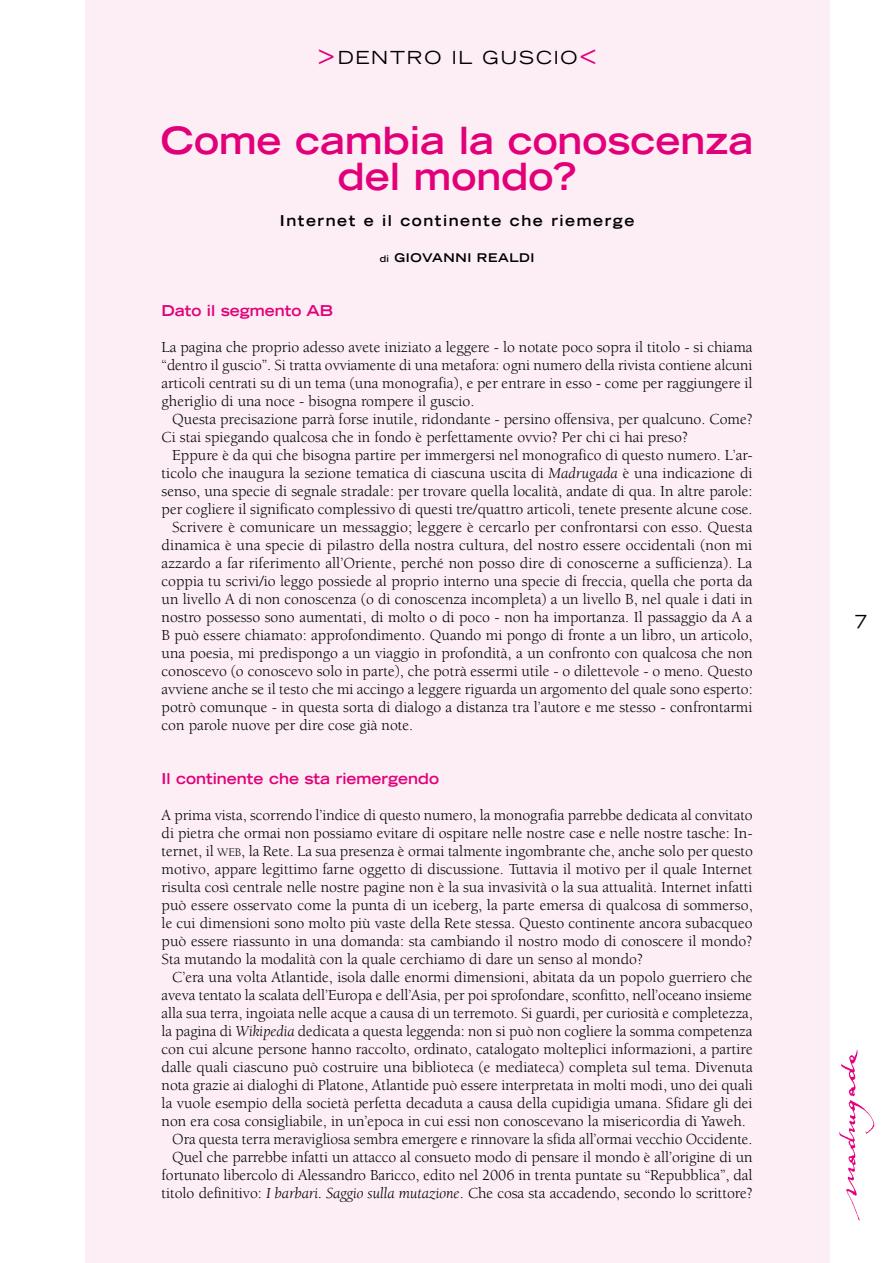
<style>
.page{position:relative;width:893px;height:1263px;background:#fff}
.page>*{position:absolute;margin:0;border:0;box-sizing:border-box;transform-origin:0 0}
.t1{font:700 expanded 37.5px/36px "Trade Gothic LH";color:#e2007a;text-align:center}
.t2{font:expanded 28.5px "Trade Gothic LH";color:#e2007a}
.t3{font:expanded 18px "Trade Gothic LH";color:#000}
.t4{font:15.75px/18px "Berkeley";color:#000;text-align:justify}
.t5{font:700 expanded 15px "Trade Gothic LH";color:#e2007a}
.t6{font:700 expanded 15px "Trade Gothic LH";letter-spacing:.1em;color:#000}
.t7{font:700 expanded 12px "Trade Gothic LH";color:#000}
.s1{font-size:28.5px;color:#e2007a}
.s2{font-size:9px}
.s3{font-style:italic}
.s4{font-size:11.85px}
</style>
<div class="page">
<img style="left:839px;top:1049px;width:36px;height:172px">
<div style="left:85px;top:0;width:744px;height:1263px;background:#fceef4"></div>
<p class="t3" style="left:318px;top:45px;width:38px"><span class="s1">&gt;</span>DENTRO</p>
<p class="t3" style="left:452px;top:45px;width:2px">IL</p>
<p class="t3" style="left:483px;top:45px;width:4px">GUSCIO</p>
<h2 class="t2" style="left:579px;top:35px;width:19px">&lt;</h2>
<h1 class="t1" style="left:161px;top:121px;width:594px">Come cambia la conoscenza del mondo?</h1>
<p class="t6" style="left:280px;top:211px;width:356px">Internet e il continente che riemerge</p>
<p class="t7" style="left:380px;top:250px;width:49px"><span class="s2">di</span> Giova</p>
<p class="t7" style="left:443px;top:250px;width:49px">nni Real</p>
<p class="t7" style="left:519px;top:250px;width:14px">di</p>
<p class="t5" style="left:162px;top:301px;width:173px">Dato il segmento AB</p>
<p class="t4" style="left:162px;top:338px;width:592px">La pagina che proprio adesso avete iniziato a leggere - lo notate poco sopra il titolo - si chiama “dentro il guscio”. Si tratta ovviamente di una metafora: ogni numero della rivista contiene alcuni articoli centrati su di un tema (una monografia), e per entrare in esso - come per raggiungere il gheriglio di una noce - bisogna rompere il guscio.</p>
<p class="t4" style="left:162px;top:410px;width:593px;text-indent:11px">Questa precisazione parrà forse inutile, ridondante - persino offensiva, per qualcuno. Come?<br>Ci stai spiegando qualcosa che in fondo è perfettamente ovvio? Per chi ci hai preso?</p>
<p class="t4" style="left:172px;top:446px;width:582px">Eppure è da qui che bisogna partire per immergersi nel monografico di questo numero. L’ar-</p>
<p class="t4" style="left:162px;top:464px;width:593px">ticolo che inaugura la sezione tematica di ciascuna uscita di <span class="s3">Madrugada</span> è una indicazione di</p>
<p class="t4" style="left:162px;top:482px;width:592px">senso, una specie di segnale stradale: per trovare quella località, andate di qua. In altre parole:</p>
<p class="t4" style="left:162px;top:500px;width:592px">per cogliere il significato complessivo di questi tre/quattro articoli, tenete presente alcune cose.</p>
<p class="t4" style="left:172px;top:518px;width:582px">Scrivere è comunicare un messaggio; leggere è cercarlo per confrontarsi con esso. Questa</p>
<p class="t4" style="left:162px;top:536px;width:592px">dinamica è una specie di pilastro della nostra cultura, del nostro essere occidentali (non mi</p>
<p class="t4" style="left:162px;top:554px;width:592px">azzardo a far riferimento all’Oriente, perché non posso dire di conoscerne a sufficienza). La</p>
<p class="t4" style="left:162px;top:572px;width:593px">coppia tu scrivi/io leggo possiede al proprio interno una specie di freccia, quella che porta da</p>
<p class="t4" style="left:162px;top:590px;width:592px">un livello A di non conoscenza (o di conoscenza incompleta) a un livello B, nel quale i dati in</p>
<p class="t4" style="left:162px;top:608px;width:592px">nostro possesso sono aumentati, di molto o di poco - non ha importanza. Il passaggio da A a</p>
<p class="t4" style="left:162px;top:626px;width:593px">B può essere chiamato: approfondimento. Quando mi pongo di fronte a un libro, un articolo,</p>
<p class="t4" style="left:162px;top:644px;width:593px">una poesia, mi predispongo a un viaggio in profondità, a un confronto con qualcosa che non</p>
<p class="t4" style="left:162px;top:662px;width:593px">conoscevo (o conoscevo solo in parte), che potrà essermi utile - o dilettevole - o meno. Questo</p>
<p class="t4" style="left:162px;top:680px;width:593px">avviene anche se il testo che mi accingo a leggere riguarda un argomento del quale sono esperto:</p>
<p class="t4" style="left:162px;top:698px;width:592px">potrò comunque - in questa sorta di dialogo a distanza tra l’autore e me stesso - confrontarmi</p>
<p class="t4" style="left:162px;top:716px;width:253px">con parole nuove per dire cose già note.</p>
<p class="t5" style="left:162px;top:769px;width:279px">Il continente che sta riemergendo</p>
<p class="t4" style="left:162px;top:806px;width:593px">A prima vista, scorrendo l’indice di questo numero, la monografia parrebbe dedicata al convitato di pietra che ormai non possiamo evitare di ospitare nelle nostre case e nelle nostre tasche: In&shy;ternet, il <span class="s4">web</span>, la Rete. La sua presenza è ormai talmente ingombrante che, anche solo per questo motivo, appare legittimo farne oggetto di discussione. Tuttavia il motivo per il quale Internet risulta così centrale nelle nostre pagine non è la sua invasività o la sua attualità. Internet infatti può essere osservato come la punta di un iceberg, la parte emersa di qualcosa di sommerso, le cui dimensioni sono molto più vaste della Rete stessa. Questo continente ancora subacqueo può essere riassunto in una domanda: sta cambiando il nostro modo di conoscere il mondo?<br>Sta mutando la modalità con la quale cerchiamo di dare un senso al mondo?</p>
<p class="t4" style="left:172px;top:968px;width:582px">C’era una volta Atlantide, isola dalle enormi dimensioni, abitata da un popolo guerriero che</p>
<p class="t4" style="left:162px;top:986px;width:592px">aveva tentato la scalata dell’Europa e dell’Asia, per poi sprofondare, sconfitto, nell’oceano insieme</p>
<p class="t4" style="left:162px;top:1004px;width:593px">alla sua terra, ingoiata nelle acque a causa di un terremoto. Si guardi, per curiosità e completezza,</p>
<p class="t4" style="left:162px;top:1022px;width:592px">la pagina di <span class="s3">Wikipedia</span> dedicata a questa leggenda: non si può non cogliere la somma competenza</p>
<p class="t4" style="left:162px;top:1040px;width:593px">con cui alcune persone hanno raccolto, ordinato, catalogato molteplici informazioni, a partire</p>
<p class="t4" style="left:162px;top:1058px;width:593px">dalle quali ciascuno può costruire una biblioteca (e mediateca) completa sul tema. Divenuta</p>
<p class="t4" style="left:162px;top:1076px;width:593px">nota grazie ai dialoghi di Platone, Atlantide può essere interpretata in molti modi, uno dei quali</p>
<p class="t4" style="left:162px;top:1094px;width:593px">la vuole esempio della società perfetta decaduta a causa della cupidigia umana. Sfidare gli dei</p>
<p class="t4" style="left:162px;top:1112px;width:586px">non era cosa consigliabile, in un’epoca in cui essi non conoscevano la misericordia di Yaweh.</p>
<p class="t4" style="left:172px;top:1130px;width:582px">Ora questa terra meravigliosa sembra emergere e rinnovare la sfida all’ormai vecchio Occidente.</p>
<p class="t4" style="left:172px;top:1148px;width:582px">Quel che parrebbe infatti un attacco al consueto modo di pensare il mondo è all’origine di un</p>
<p class="t4" style="left:162px;top:1166px;width:592px">fortunato libercolo di Alessandro Baricco, edito nel 2006 in trenta puntate su “Repubblica”, dal</p>
<p class="t4" style="left:162px;top:1184px;width:593px">titolo definitivo: <span class="s3">I barbari. Saggio sulla mutazione</span>. Che cosa sta accadendo, secondo lo scrittore?</p>
<p class="t3" style="left:855px;top:610px;width:14px">7</p>
</div>
